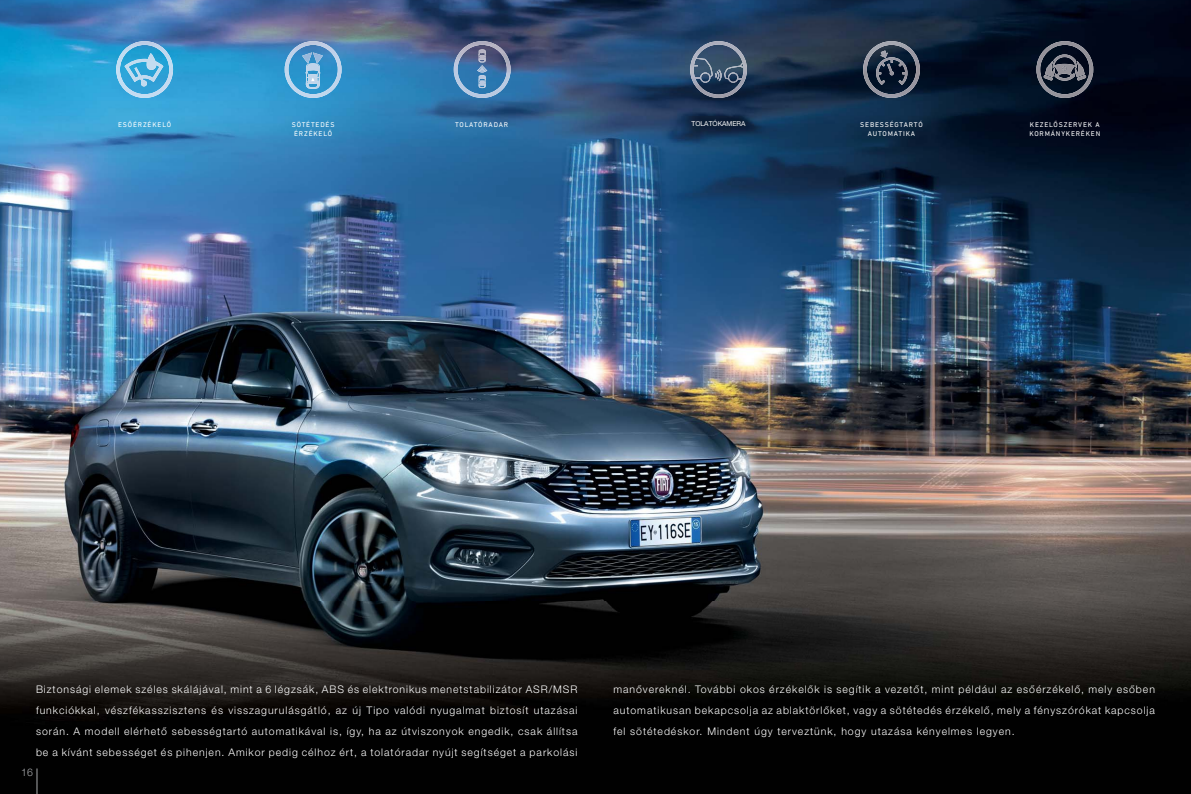
<style>
.page{position:relative;width:1191px;height:794px;background:#fff}
.page>*{position:absolute;margin:0;border:0;box-sizing:border-box;transform-origin:0 0}
.t1{font:300 10.5px/21px "Helvetica Neue LT Pro";letter-spacing:.09em;color:#fff;text-align:justify}
.t2{font:300 10.5px "Helvetica Neue LT Pro";color:#a7a9ac}
.t3{font:7px/9.5px "DIN Next LT Pro";letter-spacing:.12em;color:#fff}
.t4{font:6.8px "Helvetica Neue LT Pro";color:#fff}
</style>
<div class="page">
<img style="left:0;top:0;width:1191px;height:794px">
<img style="left:454px;top:41px;width:56px;height:57px">
<img style="left:285px;top:41px;width:56px;height:57px">
<svg style="left:311px;top:77px;width:3px;height:4px"></svg>
<svg style="left:302px;top:52px;width:21px;height:12px"></svg>
<img style="left:116px;top:41px;width:57px;height:57px">
<img style="left:124px;top:53px;width:39px;height:33px">
<img style="left:1036px;top:41px;width:57px;height:57px">
<img style="left:1052px;top:54px;width:25px;height:27px">
<img style="left:1055px;top:64px;width:19px;height:11px">
<svg style="left:1043px;top:75px;width:10px;height:6px"></svg>
<img style="left:1045px;top:61px;width:10px;height:16px">
<svg style="left:1076px;top:75px;width:10px;height:6px"></svg>
<img style="left:1074px;top:61px;width:10px;height:16px">
<img style="left:863px;top:41px;width:57px;height:57px">
<img style="left:876px;top:57px;width:31px;height:28px">
<svg style="left:887px;top:64px;width:7px;height:11px"></svg>
<svg style="left:880px;top:50px;width:8px;height:8px"></svg>
<svg style="left:477px;top:49px;width:10px;height:39px"></svg>
<img style="left:690px;top:41px;width:57px;height:57px">
<img style="left:696px;top:58px;width:17px;height:7px">
<svg style="left:694px;top:65px;width:27px;height:18px"></svg>
<img style="left:724px;top:63px;width:4px;height:16px">
<svg style="left:728px;top:63px;width:16px;height:20px"></svg>
<svg style="left:37px;top:768px;width:1px;height:26px"></svg>
<p class="t4" style="left:691px;top:122px;width:56px">TOLATÓKAMERA</p>
<p class="t3" style="left:118px;top:120px;width:54px">ESŐÉRZÉKELŐ</p>
<p class="t3" style="left:1029px;top:120px;width:72px">KEZELŐSZERVEK A<br>KORMÁNYKERÉKEN</p>
<p class="t3" style="left:292px;top:120px;width:44px">SÖTÉTEDÉS</p>
<p class="t3" style="left:455px;top:120px;width:55px">TOLATÓRADAR</p>
<p class="t3" style="left:294px;top:130px;width:39px">ÉRZÉKELŐ</p>
<p class="t3" style="left:860px;top:120px;width:64px;text-align:center">SEBESSÉGTARTÓ<br>AUTOMATIKA</p>
<p class="t1" style="left:36px;top:679px;width:543px">Biztonsági elemek széles skálájával, mint a 6 légzsák, ABS és elektronikus menetstabilizátor ASR/MSR funkciókkal, vészfékasszisztens és visszagurulásgátló, az új Tipo valódi nyugalmat biztosít utazásai során. A modell elérhető sebességtartó automatikával is, így, ha az útviszonyok engedik, csak állítsa be a kívánt sebességet és pihenjen. Amikor pedig célhoz ért, a tolatóradar nyújt segítséget a parkolási</p>
<p class="t1" style="left:613px;top:679px;width:543px">manővereknél. További okos érzékelők is segítik a vezetőt, mint például az esőérzékelő, mely esőben automatikusan bekapcsolja az ablaktörlőket, vagy a sötétedés érzékelő, mely a fényszórókat kapcsolja fel sötétedéskor. Mindent úgy terveztünk, hogy utazása kényelmes legyen.</p>
<p class="t2" style="left:21px;top:768px;width:13px">16</p>
</div>
